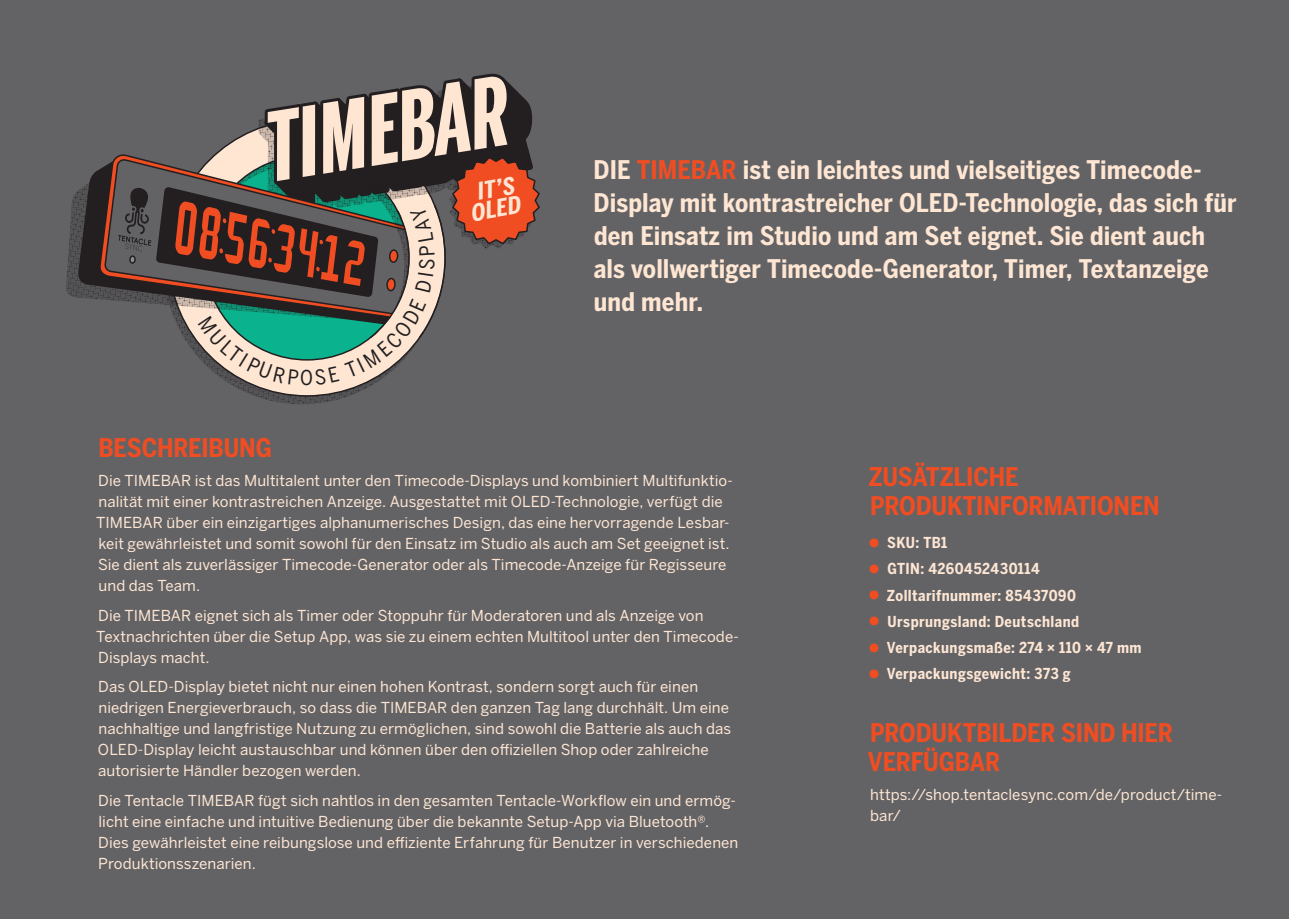
<style>
.page{position:relative;width:1289px;height:919px;background:#fff}
.page>*{position:absolute;margin:0;border:0;box-sizing:border-box;transform-origin:0 0}
.P0{font:700 25.5px/33px "Benton Sans Condensed";letter-spacing:.005em;color:#fee6d3}
.t1{font:700 25.5px/28.5px "Benton Sans Condensed";letter-spacing:-.005em;color:#f04d22}
.t2{font:italic 700 extra-condensed 23.55px/20.1px "Benton Sans";color:#fee6d3;text-align:center;scale:1.12 1}
.t3{font:20.4px "Benton Sans Condensed";color:#231f20}
.P1__beige{font:15px/21px "Benton Sans";letter-spacing:.005em;color:#fee6d3}
.t4{font:700 15px "Benton Sans Condensed";letter-spacing:.03em;color:#fee6d3}
.s1{color:#f04d22}
.s2{font-size:34.5px;color:#f04d22}
</style>
<div class="page">
<div style="left:0;top:0;width:1288px;height:918px;background:#636366"></div>
<svg style="left:260px;top:397px;width:85px;height:7px"></svg>
<svg style="left:233px;top:385px;width:138px;height:12px"></svg>
<svg style="left:66px;top:74px;width:474px;height:311px"></svg>
<p class="t3" style="left:300px;top:365px;width:14px">O</p>
<p class="t2" style="left:465px;top:183px;width:46px;rotate:-10deg">IT’S<br>OLED</p>
<p class="P0" style="left:593px;top:153px;width:644px">DIE <span class="s1">TIMEBAR</span> ist ein leichtes und vielseitiges Timecode-Display mit kontrastreicher OLED-Technologie, das sich für den Einsatz im Studio und am Set eignet. Sie dient auch als vollwertiger Timecode-Generator, Timer, Textanzeige und mehr.</p>
<h1 class="t1" style="left:98px;top:433px;width:175px">BESCHREIBUNG</h1>
<p class="P1__beige" style="left:96px;top:470px;width:638px">Die TIMEBAR ist das Multitalent unter den Timecode-Displays und kombiniert Multifunktio&shy;nalität mit einer kontrastreichen Anzeige. Ausgestattet mit OLED-Technologie, verfügt die TIMEBAR über ein einzigartiges alphanumerisches Design, das eine hervorragende Lesbar&shy;keit gewährleistet und somit sowohl für den Einsatz im Studio als auch am Set geeignet ist.<br>Sie dient als zuverlässiger Timecode-Generator oder als Timecode-Anzeige für Regisseure und das Team.</p>
<p class="P1__beige" style="left:96px;top:605px;width:644px">Die TIMEBAR eignet sich als Timer oder Stoppuhr für Moderatoren und als Anzeige von<br>Textnachrichten über die Setup App, was sie zu einem echten Multitool unter den Timecode-<br>Displays macht.</p>
<p class="P1__beige" style="left:98px;top:676px;width:634px">Das OLED-Display bietet nicht nur einen hohen Kontrast, sondern sorgt auch für einen niedrigen Energieverbrauch, so dass die TIMEBAR den ganzen Tag lang durchhält. Um eine nachhaltige und langfristige Nutzung zu ermöglichen, sind sowohl die Batterie als auch das OLED-Display leicht austauschbar und können über den offiziellen Shop oder zahlreiche autorisierte Händler bezogen werden.</p>
<p class="P1__beige" style="left:98px;top:790px;width:641px">Die Tentacle TIMEBAR fügt sich nahtlos in den gesamten Tentacle-Workflow ein und ermög&shy;licht eine einfache und intuitive Bedienung über die bekannte Setup-App via Bluetooth®.<br>Dies gewährleistet eine reibungslose und effiziente Erfahrung für Benutzer in verschiedenen Produktionsszenarien.</p>
<h1 class="t1" style="left:868px;top:462px;width:292px">ZUSÄTZLICHE<br>PRODUKTINFORMATIONEN</h1>
<p class="t4" style="left:866px;top:533px;width:83px"><span class="s2">•</span> SKU: TB1</p>
<p class="t4" style="left:866px;top:559px;width:175px"><span class="s2">•</span> GTIN: 4260452430114</p>
<p class="t4" style="left:866px;top:585px;width:211px"><span class="s2">•</span> Zolltarifnummer: 85437090</p>
<p class="t4" style="left:866px;top:611px;width:214px"><span class="s2">•</span> Ursprungsland: Deutschland</p>
<p class="t4" style="left:866px;top:638px;width:277px"><span class="s2">•</span> Verpackungsmaße: 274 × 110 × 47 mm</p>
<p class="t4" style="left:866px;top:664px;width:206px"><span class="s2">•</span> Verpackungsgewicht: 373 g</p>
<h1 class="t1" style="left:867px;top:718px;width:306px">PRODUKTBILDER SIND HIER<br>VERFÜGBAR</h1>
<p class="P1__beige" style="left:870px;top:784px;width:353px">https://shop.tentaclesync.com/de/product/time&shy;bar/</p>
</div>
